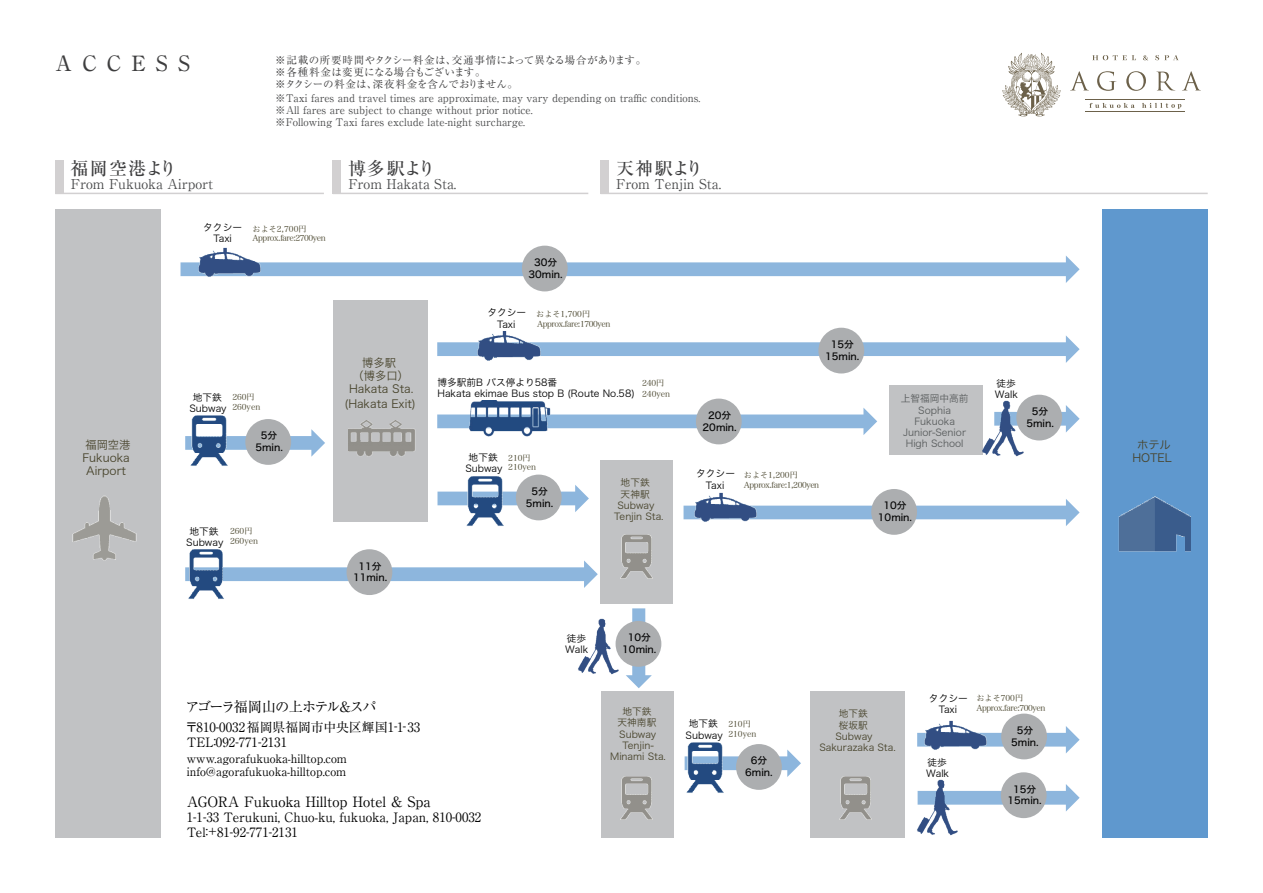
<style>
.page{position:relative;width:1263px;height:893px;background:#fff}
.page>*{position:absolute;margin:0;border:0;box-sizing:border-box;transform-origin:0 0}
.t1{font:500 21px "Ryumin Pro";letter-spacing:.48em;color:#3e3e3f}
.t2{font:500 17.85px "Ryumin Pro";letter-spacing:.07em;color:#3e3e3f}
.t3{font:14.25px "Ryumin Pro";color:#030303}
.t4{font:14.25px "Ryumin Pro";letter-spacing:-.115em;color:#030303}
.t5{font:13.5px "Ryumin Pro";color:#4b4c4d}
.t6{font:12.9px/15px "Ryumin Pro";color:#030303}
.t7{font:11.55px/12.9px "Ryumin Pro";color:#030303}
.t8{font:11.25px/12.9px "Hira Kaku Pro W3";color:#48442c;text-align:center}
.t9{font:10.5px/12px "Ryumin Pro";color:#4b4c4d}
.t10{font:10.5px/12px "Ryumin Pro";letter-spacing:.015em;color:#3e3e3f}
.t11{font:9.75px/11.2px "Hira Kaku Pro W3";color:#030303;text-align:center}
.t12{font:9.75px/11.7px "Hira Kaku Std W5";color:#030303;text-align:center}
.t13{font:9.75px/11.2px "Hira Kaku Pro W3";color:#48442c;text-align:center}
.t14{font:9.75px/11.2px "Hira Kaku Pro W3";color:#595c5d;text-align:center}
.t15{font:8.1px/9.8px "Hira Min Pro W3";letter-spacing:-.05em;color:#48442c}
.t16{font:8.1px/9.8px "Hira Min Pro W3";color:#48442c}
.s1{font-family:"Hira Min Pro W3";font-size:8.1px;color:#48442c}
</style>
<div class="page">
<div style="left:55px;top:160px;width:9px;height:33px;background:#d2d0d1"></div>
<hr style="left:55px;top:193px;width:269px;height:1px;background:#d2d0d1">
<div style="left:333px;top:160px;width:8px;height:33px;background:#d2d0d1"></div>
<hr style="left:333px;top:193px;width:255px;height:1px;background:#d2d0d1">
<div style="left:601px;top:160px;width:8px;height:33px;background:#d2d0d1"></div>
<hr style="left:601px;top:193px;width:607px;height:1px;background:#d2d0d1">
<svg style="left:1092px;top:55px;width:86px;height:5px"></svg>
<svg style="left:1070px;top:71px;width:131px;height:20px"></svg>
<svg style="left:1089px;top:103px;width:92px;height:6px"></svg>
<hr style="left:1086px;top:111px;width:99px;height:1px;background:#6c614a">
<hr style="left:1086px;top:100px;width:99px;height:1px;background:#6c614a">
<img style="left:1002px;top:52px;width:59px;height:65px">
<div style="left:1102px;top:210px;width:106px;height:628px;background:#5f98ce"></div>
<div style="left:600px;top:460px;width:72px;height:144px;background:#c1c2c4"></div>
<svg style="left:437px;top:485px;width:152px;height:27px"></svg>
<svg style="left:437px;top:335px;width:642px;height:28px"></svg>
<div style="left:818px;top:328px;width:46px;height:45px;background:#acaeb0;border-radius:50%"></div>
<div style="left:333px;top:300px;width:94px;height:222px;background:#c1c2c4"></div>
<img style="left:349px;top:420px;width:66px;height:37px">
<img style="left:475px;top:331px;width:68px;height:32px">
<img style="left:459px;top:476px;width:52px;height:50px">
<div style="left:516px;top:475px;width:46px;height:45px;background:#acaeb0;border-radius:50%"></div>
<svg style="left:917px;top:726px;width:162px;height:27px"></svg>
<img style="left:620px;top:534px;width:33px;height:45px">
<img style="left:922px;top:720px;width:68px;height:33px">
<div style="left:1001px;top:714px;width:46px;height:45px;background:#acaeb0;border-radius:50%"></div>
<div style="left:55px;top:210px;width:106px;height:628px;background:#c1c2c4"></div>
<img style="left:72px;top:495px;width:65px;height:66px">
<svg style="left:180px;top:256px;width:899px;height:27px"></svg>
<div style="left:522px;top:246px;width:46px;height:45px;background:#acaeb0;border-radius:50%"></div>
<img style="left:196px;top:247px;width:68px;height:35px">
<svg style="left:683px;top:499px;width:396px;height:27px"></svg>
<svg style="left:232px;top:560px;width:366px;height:28px"></svg>
<img style="left:185px;top:549px;width:47px;height:50px">
<div style="left:346px;top:549px;width:46px;height:46px;background:#acaeb0;border-radius:50%"></div>
<img style="left:692px;top:492px;width:68px;height:34px">
<div style="left:871px;top:489px;width:46px;height:46px;background:#acaeb0;border-radius:50%"></div>
<svg style="left:235px;top:429px;width:90px;height:28px"></svg>
<img style="left:185px;top:415px;width:50px;height:51px">
<div style="left:245px;top:419px;width:46px;height:46px;background:#acaeb0;border-radius:50%"></div>
<div style="left:601px;top:691px;width:72px;height:147px;background:#c1c2c4"></div>
<img style="left:620px;top:776px;width:33px;height:44px">
<svg style="left:626px;top:608px;width:26px;height:80px"></svg>
<img style="left:578px;top:618px;width:40px;height:57px">
<div style="left:615px;top:621px;width:46px;height:46px;background:#acaeb0;border-radius:50%"></div>
<div style="left:810px;top:691px;width:94px;height:147px;background:#c1c2c4"></div>
<img style="left:839px;top:776px;width:33px;height:44px">
<svg style="left:437px;top:408px;width:440px;height:27px"></svg>
<img style="left:464px;top:401px;width:89px;height:36px">
<div style="left:696px;top:399px;width:46px;height:45px;background:#acaeb0;border-radius:50%"></div>
<div style="left:889px;top:386px;width:93px;height:69px;background:#c1c2c4"></div>
<svg style="left:1057px;top:405px;width:22px;height:27px"></svg>
<img style="left:982px;top:399px;width:41px;height:58px">
<div style="left:1016px;top:395px;width:46px;height:45px;background:#acaeb0;border-radius:50%"></div>
<svg style="left:731px;top:749px;width:70px;height:28px"></svg>
<img style="left:684px;top:742px;width:47px;height:51px">
<div style="left:736px;top:744px;width:46px;height:46px;background:#acaeb0;border-radius:50%"></div>
<svg style="left:957px;top:784px;width:122px;height:27px"></svg>
<img style="left:917px;top:779px;width:40px;height:57px">
<div style="left:1001px;top:772px;width:45px;height:46px;background:#acaeb0;border-radius:50%"></div>
<img style="left:1118px;top:496px;width:73px;height:56px">
<h1 class="t1" style="left:55px;top:46px;width:136px">ACCESS</h1>
<p class="t10" style="left:275px;top:53px;width:373px">※記載の所要時間やタクシー料金は、交通事情によって異なる場合があります。※各種料金は変更になる場合もございます。<br>※タクシーの料金は、深夜料金を含んでおりません。</p>
<p class="t9" style="left:275px;top:91px;width:427px">※Taxi fares and travel times are approximate, may vary depending on traffic conditions. ※All fares are subject to change without prior notice.<br>※Following Taxi fares exclude late-night surcharge.</p>
<h2 class="t2" style="left:71px;top:154px;width:108px">福岡空港より</h2>
<p class="t5" style="left:71px;top:173px;width:144px">From Fukuoka Airport</p>
<h2 class="t2" style="left:348px;top:154px;width:89px">博多駅より</h2>
<p class="t5" style="left:348px;top:173px;width:109px">From Hakata Sta.</p>
<h2 class="t2" style="left:616px;top:154px;width:89px">天神駅より</h2>
<p class="t5" style="left:616px;top:173px;width:106px">From Tenjin Sta.</p>
<p class="t8" style="left:82px;top:437px;width:50px">福岡空港<br>Fukuoka<br>Airport</p>
<p class="t11" style="left:203px;top:221px;width:40px">タクシー<br>Taxi</p>
<p class="t15" style="left:253px;top:223px;width:75px">およそ2,700円<br>Approx.fare:2700yen</p>
<p class="t11" style="left:189px;top:391px;width:39px">地下鉄<br>Subway</p>
<p class="t16" style="left:232px;top:392px;width:29px">260円<br>260yen</p>
<p class="t12" style="left:255px;top:430px;width:29px">5分<br>5min.</p>
<p class="t11" style="left:186px;top:525px;width:39px">地下鉄<br>Subway</p>
<p class="t16" style="left:230px;top:526px;width:29px">260円<br>260yen</p>
<p class="t8" style="left:349px;top:356px;width:66px">博多駅<br>（博多口）<br>Hakata Sta.</p>
<p class="t8" style="left:344px;top:396px;width:73px">(Hakata Exit)</p>
<p class="t12" style="left:353px;top:560px;width:36px">11分<br>11min.</p>
<p class="t12" style="left:529px;top:257px;width:36px">30分<br>30min.</p>
<p class="t11" style="left:487px;top:306px;width:40px">タクシー<br>Taxi</p>
<p class="t15" style="left:536px;top:308px;width:76px">およそ1,700円<br>Approx.fare:1700yen</p>
<p class="t11" style="left:437px;top:376px;width:121px">博多駅前B バス停より58番</p>
<p class="t16" style="left:642px;top:377px;width:24px">240円</p>
<p class="t11" style="left:437px;top:387px;width:234px">Hakata ekimae Bus stop B (Route No.58) <span class="s1">240yen</span></p>
<p class="t11" style="left:465px;top:451px;width:39px">地下鉄<br>Subway</p>
<p class="t16" style="left:508px;top:452px;width:29px">210円<br>210yen</p>
<p class="t12" style="left:526px;top:485px;width:29px">5分<br>5min.</p>
<p class="t13" style="left:621px;top:476px;width:31px">地下鉄</p>
<p class="t13" style="left:621px;top:488px;width:31px">天神駅</p>
<p class="t13" style="left:617px;top:499px;width:39px">Subway</p>
<p class="t13" style="left:614px;top:510px;width:51px">Tenjin Sta.</p>
<p class="t12" style="left:703px;top:409px;width:36px">20分<br>20min.</p>
<p class="t12" style="left:825px;top:339px;width:36px">15分<br>15min.</p>
<p class="t11" style="left:696px;top:467px;width:40px">タクシー<br>Taxi</p>
<p class="t15" style="left:744px;top:469px;width:77px">およそ1,200円<br>Approx.fare:1,200yen</p>
<p class="t14" style="left:901px;top:392px;width:69px">上智福岡中高前<br>Sophia<br>Fukuoka<br>Junior-Senior<br>High School</p>
<p class="t12" style="left:878px;top:500px;width:36px">10分<br>10min.</p>
<p class="t11" style="left:995px;top:377px;width:25px;text-align:left">徒歩<br>Walk</p>
<p class="t12" style="left:1026px;top:406px;width:29px">5分<br>5min.</p>
<h3 class="t4" style="left:185px;top:696px;width:193px">アゴーラ福岡山の上ホテル＆スパ</h3>
<p class="t6" style="left:185px;top:718px;width:237px">〒810-0032福岡県福岡市中央区輝国1-1-33<br>TEL：092-771-2131</p>
<p class="t7" style="left:187px;top:751px;width:162px">www.agorafukuoka-hilltop.com info@agorafukuoka-hilltop.com</p>
<h3 class="t3" style="left:187px;top:790px;width:245px">AGORA Fukuoka Hilltop Hotel &amp; Spa</h3>
<p class="t6" style="left:187px;top:809px;width:296px">1-1-33 Terukuni, Chuo-ku, fukuoka, Japan, 810-0032<br>Tel：+81-92-771-2131</p>
<p class="t11" style="left:565px;top:632px;width:25px;text-align:left">徒歩<br>Walk</p>
<p class="t12" style="left:622px;top:632px;width:36px">10分<br>10min.</p>
<p class="t13" style="left:610px;top:705px;width:57px">地下鉄<br>天神南駅<br>Subway<br>Tenjin-<br>Minami Sta.</p>
<p class="t13" style="left:839px;top:707px;width:31px">地下鉄</p>
<p class="t11" style="left:686px;top:717px;width:39px">地下鉄<br>Subway</p>
<p class="t16" style="left:728px;top:718px;width:29px">210円<br>210yen</p>
<p class="t13" style="left:839px;top:719px;width:31px">桜坂駅</p>
<p class="t13" style="left:835px;top:730px;width:39px">Subway</p>
<p class="t13" style="left:819px;top:741px;width:78px">Sakurazaka Sta.</p>
<p class="t12" style="left:745px;top:755px;width:29px">6分<br>6min.</p>
<p class="t11" style="left:929px;top:692px;width:40px">タクシー<br>Taxi</p>
<p class="t11" style="left:926px;top:756px;width:25px;text-align:left">徒歩<br>Walk</p>
<p class="t15" style="left:976px;top:693px;width:70px">およそ700円<br>Approx.fare:700yen</p>
<p class="t12" style="left:1011px;top:724px;width:29px">5分<br>5min.</p>
<p class="t12" style="left:1007px;top:783px;width:36px">15分<br>15min.</p>
<p class="t8" style="left:1132px;top:437px;width:41px">ホテル<br>HOTEL</p>
</div>
